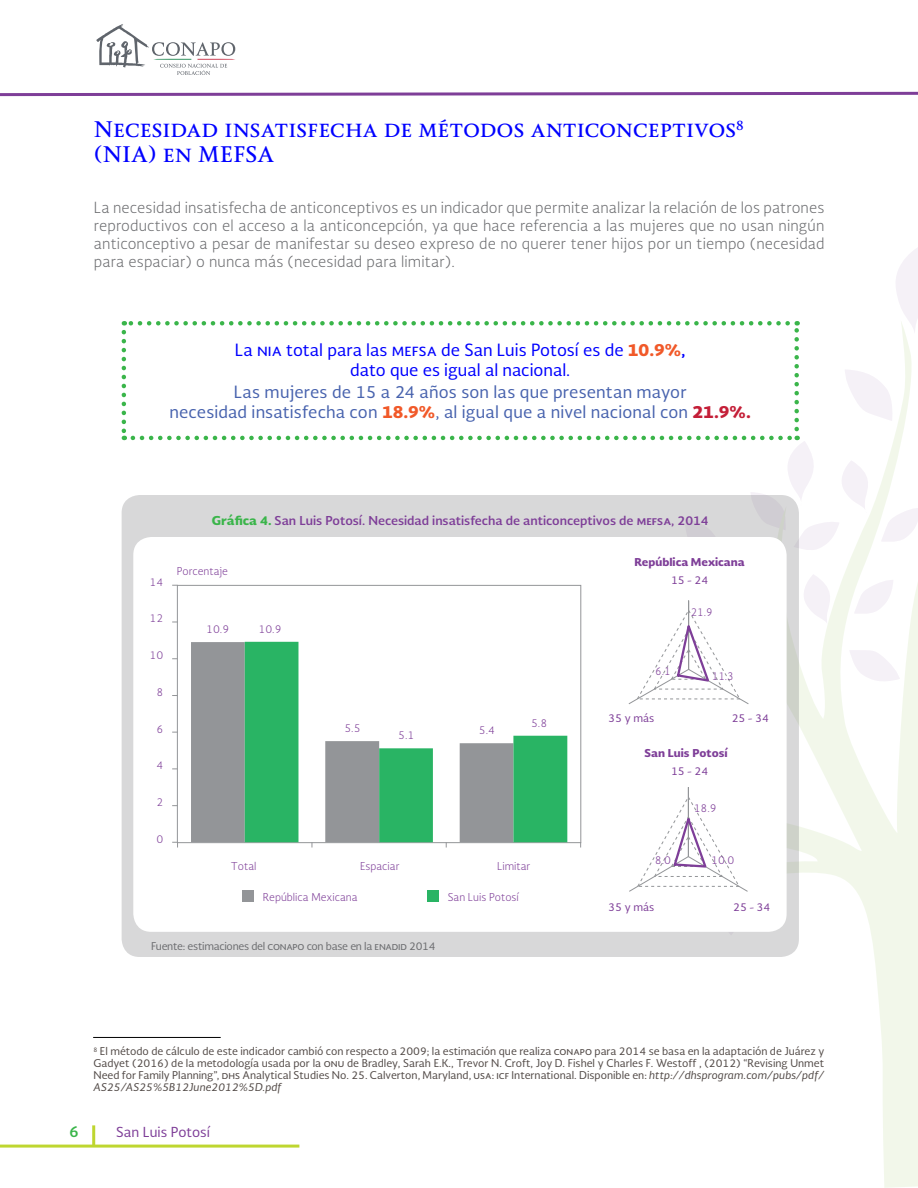
<style>
.page{position:relative;width:918px;height:1188px;background:#fff}
.page>*{position:absolute;margin:0;border:0;box-sizing:border-box;transform-origin:0 0}
.t1{font:700 21px/25.2px "Soberana Titular";color:#00f}
.t2{font:16.5px/19.5px "Soberana Sans";letter-spacing:.01em;color:#4863ae;text-align:center}
.t3{font:16.5px/19.5px "Soberana Sans";color:#00f;text-align:center}
.t4{font:300 15px/18px "Soberana Sans";letter-spacing:.01em;color:#6c6d70;text-align:justify}
.t5{font:700 15px "Soberana Sans";color:#3ab54a}
.t6{font:13.5px "Soberana Sans";color:#7e3e98}
.t7{font:700 12px "Soberana Sans";color:#7e3e98}
.t8{font:300 10.65px "Soberana Sans";color:#7e3e98}
.t9{font:10.65px "Soberana Sans";color:#7e3e98}
.t10{font:900 10.65px "Soberana Sans";color:#7e3e98}
.t11{font:300 10.65px "Soberana Sans";color:#7e3e98;scale:.95 1}
.t12{font:10.5px/12px "Soberana Sans";color:#524a47;text-align:justify}
.t13{font:10.5px "Soberana Sans";letter-spacing:-.025em;color:#6c6d70}
.s1{font-weight:900;color:#f15929}
.s2{font-weight:700}
.s3{font-weight:900;color:#c41f38}
.s4{font-weight:900;color:#3ab54a}
.s5{font-style:italic}
</style>
<div class="page">
<svg style="left:0;top:91px;width:918px;height:6px"></svg>
<svg style="left:96px;top:24px;width:140px;height:51px"></svg>
<hr style="left:92px;top:1125px;width:3px;height:21px;background:#bed630">
<hr style="left:0;top:1145px;width:299px;height:3px;background:#bed630">
<svg style="left:896px;top:248px;width:22px;height:73px"></svg>
<svg style="left:689px;top:321px;width:229px;height:867px"></svg>
<svg style="left:122px;top:332px;width:4px;height:108px"></svg>
<svg style="left:794px;top:321px;width:5px;height:108px"></svg>
<svg style="left:124px;top:321px;width:664px;height:5px"></svg>
<div style="left:122px;top:495px;width:677px;height:462px;background:#d8d8d9;border-radius:18px"></div>
<svg style="left:133px;top:436px;width:785px;height:499px"></svg>
<hr style="left:93px;top:1037px;width:128px;height:1px;background:#000">
<h1 class="t1" style="left:94px;top:116px;width:651px">Necesidad insatisfecha de métodos anticonceptivos<sup>8 </sup>(NIA) en MEFSA</h1>
<p class="t4" style="left:94px;top:198px;width:732px">La necesidad insatisfecha de anticonceptivos es un indicador que permite analizar la relación de los patrones reproductivos con el acceso a la anticoncepción, ya que hace referencia a las mujeres que no usan ningún anticonceptivo a pesar de manifestar su deseo expreso de no querer tener hijos por un tiempo (necesidad para espaciar) o nunca más (necesidad para limitar).</p>
<h2 class="t3" style="left:235px;top:340px;width:452px">La nia total para las mefsa de San Luis Potosí es de <span class="s1">10.9%</span><span class="s2">, </span>dato que es igual al nacional.</h2>
<h2 class="t2" style="left:170px;top:382px;width:583px">Las mujeres de 15 a 24 años son las que presentan mayor<br>necesidad insatisfecha con <span class="s1">18.9%</span>, al igual que a nivel nacional con <span class="s3">21.9%.</span></h2>
<p class="t8" style="left:149px;top:575px;width:15px">14</p>
<p class="t8" style="left:149px;top:612px;width:15px">12</p>
<p class="t8" style="left:149px;top:648px;width:15px">10</p>
<p class="t8" style="left:156px;top:685px;width:8px">8</p>
<p class="t8" style="left:156px;top:722px;width:8px">6</p>
<p class="t8" style="left:156px;top:758px;width:8px">4</p>
<p class="t8" style="left:156px;top:795px;width:8px">2</p>
<p class="t8" style="left:156px;top:832px;width:8px">0</p>
<p class="t7" style="left:212px;top:513px;width:498px"><span class="s4">Gráfica 4.</span> San Luis Potosí. Necesidad insatisfecha de anticonceptivos de mefsa, 2014</p>
<p class="t8" style="left:177px;top:564px;width:53px">Porcentaje</p>
<p class="t8" style="left:206px;top:622px;width:25px">10.9</p>
<p class="t8" style="left:258px;top:622px;width:25px">10.9</p>
<p class="t8" style="left:344px;top:721px;width:18px">5.5</p>
<p class="t8" style="left:479px;top:723px;width:18px">5.4</p>
<p class="t8" style="left:398px;top:728px;width:18px">5.1</p>
<p class="t8" style="left:531px;top:716px;width:18px">5.8</p>
<p class="t8" style="left:231px;top:859px;width:27px">Total</p>
<p class="t8" style="left:360px;top:859px;width:41px">Espaciar</p>
<p class="t8" style="left:497px;top:859px;width:35px">Limitar</p>
<p class="t8" style="left:263px;top:890px;width:96px">República Mexicana</p>
<p class="t8" style="left:448px;top:890px;width:73px">San Luis Potosí</p>
<p class="t10" style="left:634px;top:554px;width:112px">República Mexicana</p>
<p class="t9" style="left:671px;top:573px;width:39px">15 - 24</p>
<p class="t11" style="left:655px;top:664px;width:18px">6.1</p>
<p class="t9" style="left:608px;top:711px;width:48px">35 y más</p>
<p class="t11" style="left:691px;top:605px;width:25px">21.9</p>
<p class="t11" style="left:712px;top:670px;width:25px">11.3</p>
<p class="t9" style="left:732px;top:711px;width:39px">25 - 34</p>
<p class="t10" style="left:645px;top:746px;width:85px">San Luis Potosí</p>
<p class="t9" style="left:671px;top:764px;width:39px">15 - 24</p>
<p class="t8" style="left:694px;top:801px;width:25px">18.9</p>
<p class="t8" style="left:655px;top:853px;width:18px">8.0</p>
<p class="t8" style="left:711px;top:853px;width:25px">10.0</p>
<p class="t9" style="left:608px;top:900px;width:48px">35 y más</p>
<p class="t9" style="left:733px;top:900px;width:39px">25 - 34</p>
<p class="t13" style="left:151px;top:939px;width:286px">Fuente: estimaciones del conapo con base en la enadid 2014</p>
<p class="t12" style="left:94px;top:1045px;width:732px"><sup>8</sup> El método de cálculo de este indicador cambió con respecto a 2009; la estimación que realiza conapo para 2014 se basa en la adaptación de Juárez y Gadyet (2016) de la metodología usada por la onu de Bradley, Sarah E.K., Trevor N. Croft, Joy D. Fishel y Charles F. Westoff , (2012) “Revising Unmet Need for Family Planning”, dhs Analytical Studies No. 25. Calverton, Maryland, usa: icf International. Disponible en: <span class="s5">http://dhsprogram.com/pubs/pdf/ AS25/AS25%5B12June2012%5D.pdf</span></p>
<h3 class="t5" style="left:69px;top:1122px;width:11px">6</h3>
<p class="t6" style="left:116px;top:1123px;width:95px">San Luis Potosí</p>
</div>
